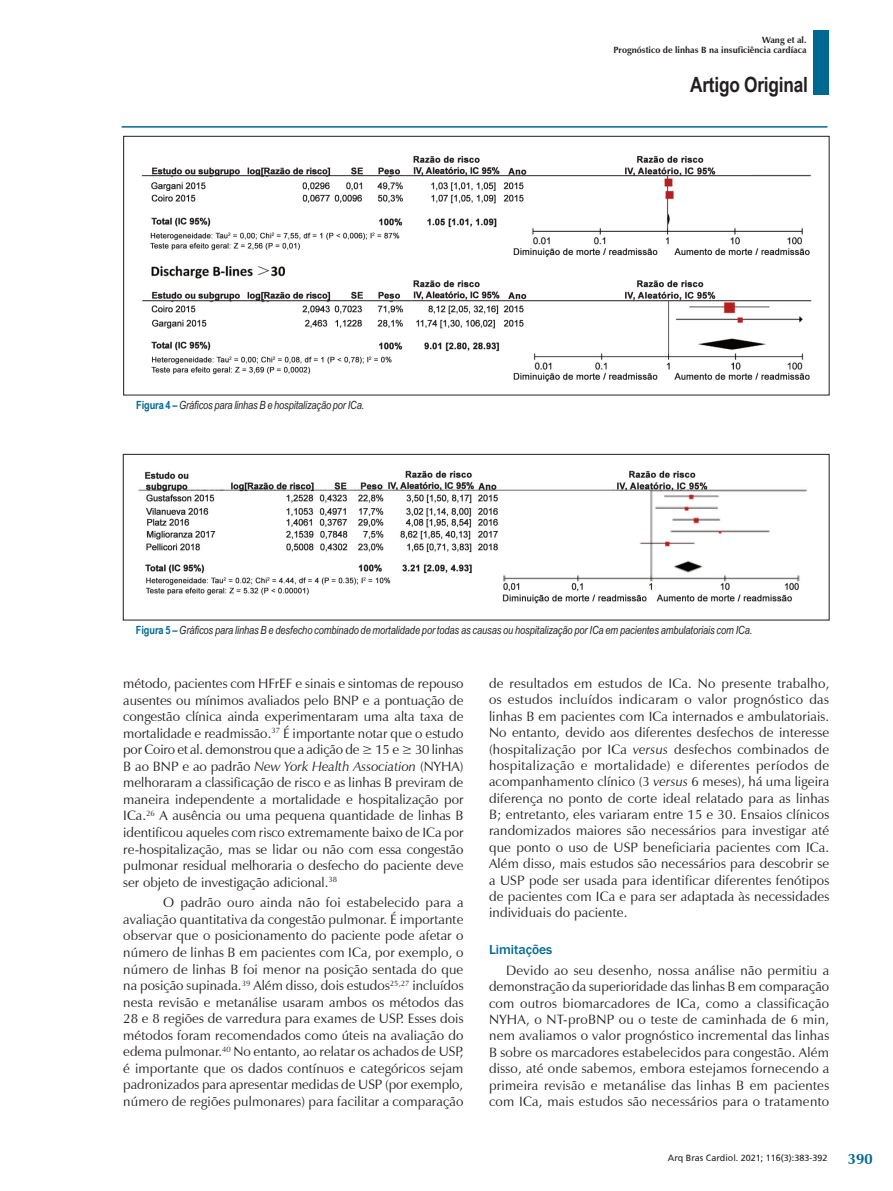
<style>
.page{position:relative;width:893px;height:1191px;background:#fff}
.page>*{position:absolute;margin:0;border:0;box-sizing:border-box;transform-origin:0 0}
.t1{font:700 21px "Arial Narrow";letter-spacing:-.01em;color:#231f20}
.t2{font:700 15px "Zapf Humanist 601 BT";color:#006991}
._01-TEXTO_BASICO{font:13.5px/16.5px "Zapf Humanist 601 BT";letter-spacing:.01em;color:#231f20;text-align:justify}
._03_-_SUBTITULO_PRIN{font:500 13.5px "Franklin Gothic";color:#006991}
._06_-_LEGENDA_FIGURA{font:italic 11.25px "Arial Narrow";letter-spacing:-.005em;color:#231f20}
.t3{font:700 9px/10.8px "Zapf Humanist 601 BT";color:#231f20;text-align:right}
.t4{font:9px "Frutiger";color:#231f20}
.s1{font-weight:700;font-style:normal;color:#006991}
.s2{font-style:italic}
</style>
<div class="page">
<hr style="left:122px;top:126px;width:705px;height:2px;background:#006991">
<div style="left:813px;top:30px;width:16px;height:64px;background:#006991"></div>
<div style="left:123px;top:136px;width:706px;height:259px;border:1px solid #231f20"></div>
<div style="left:123px;top:454px;width:706px;height:166px;border:1px solid #231f20"></div>
<img style="left:138px;top:470px;width:669px;height:134px">
<img style="left:141px;top:155px;width:671px;height:227px">
<p class="t3" style="left:614px;top:34px;width:194px">Wang et al.<br>Prognóstico de linhas B na insuficiência cardíaca</p>
<h1 class="t1" style="left:690px;top:69px;width:119px">Artigo Original</h1>
<p class="_06_-_LEGENDA_FIGURA" style="left:136px;top:397px;width:230px"><span class="s1">Figura 4 –</span> Gráficos para linhas B e hospitalização por ICa.</p>
<p class="_06_-_LEGENDA_FIGURA" style="left:136px;top:622px;width:618px"><span class="s1">Figura 5 –</span> Gráficos para linhas B e desfecho combinado de mortalidade por todas as causas ou hospitalização por ICa em pacientes ambulatoriais com ICa.</p>
<p class="_01-TEXTO_BASICO" style="left:123px;top:675px;width:342px">método, pacientes com HFrEF e sinais e sintomas de repouso ausentes ou mínimos avaliados pelo BNP e a pontuação de congestão clínica ainda experimentaram uma alta taxa de mortalidade e readmissão.<sup>37</sup> É importante notar que o estudo por Coiro et al. demonstrou que a adição de ≥ 15 e ≥ 30 linhas B ao BNP e ao padrão <span class="s2">New York Health Association</span> (NYHA) melhoraram a classificação de risco e as linhas B previram de maneira independente a mortalidade e hospitalização por ICa.<sup>26</sup> A ausência ou uma pequena quantidade de linhas B identificou aqueles com risco extremamente baixo de ICa por re-hospitalização, mas se lidar ou não com essa congestão pulmonar residual melhoraria o desfecho do paciente deve ser objeto de investigação adicional.<sup>38</sup></p>
<p class="_01-TEXTO_BASICO" style="left:123px;top:894px;width:342px;text-indent:40px">O padrão ouro ainda não foi estabelecido para a avaliação quantitativa da congestão pulmonar. É importante observar que o posicionamento do paciente pode afetar o número de linhas B em pacientes com ICa, por exemplo, o número de linhas B foi menor na posição sentada do que na posição supinada.<sup>39</sup> Além disso, dois estudos<sup>25,27</sup> incluídos nesta revisão e metanálise usaram ambos os métodos das 28 e 8 regiões de varredura para exames de USP. Esses dois métodos foram recomendados como úteis na avaliação do edema pulmonar.<sup>40</sup> No entanto, ao relatar os achados de USP, é importante que os dados contínuos e categóricos sejam padronizados para apresentar medidas de USP (por exemplo, número de regiões pulmonares) para facilitar a comparação</p>
<p class="_01-TEXTO_BASICO" style="left:489px;top:675px;width:342px">de resultados em estudos de ICa. No presente trabalho, os estudos incluídos indicaram o valor prognóstico das linhas B em pacientes com ICa internados e ambulatoriais.<br>No entanto, devido aos diferentes desfechos de interesse (hospitalização por ICa <span class="s2">versus</span> desfechos combinados de hospitalização e mortalidade) e diferentes períodos de acompanhamento clínico (3 <span class="s2">versus</span> 6 meses), há uma ligeira diferença no ponto de corte ideal relatado para as linhas B; entretanto, eles variaram entre 15 e 30. Ensaios clínicos randomizados maiores são necessários para investigar até que ponto o uso de USP beneficiaria pacientes com ICa.<br>Além disso, mais estudos são necessários para descobrir se a USP pode ser usada para identificar diferentes fenótipos de pacientes com ICa e para ser adaptada às necessidades individuais do paciente.</p>
<p class="_03_-_SUBTITULO_PRIN" style="left:489px;top:941px;width:65px">Limitações</p>
<p class="_01-TEXTO_BASICO" style="left:489px;top:962px;width:342px;text-indent:17px">Devido ao seu desenho, nossa análise não permitiu a demonstração da superioridade das linhas B em comparação com outros biomarcadores de ICa, como a classificação NYHA, o NT-proBNP ou o teste de caminhada de 6 min, nem avaliamos o valor prognóstico incremental das linhas B sobre os marcadores estabelecidos para congestão. Além disso, até onde sabemos, embora estejamos fornecendo a primeira revisão e metanálise das linhas B em pacientes com ICa, mais estudos são necessários para o tratamento</p>
<p class="t4" style="left:668px;top:1153px;width:161px">Arq Bras Cardiol. 2021; 116(3):383-392</p>
<p class="t2" style="left:848px;top:1149px;width:26px">390</p>
</div>
